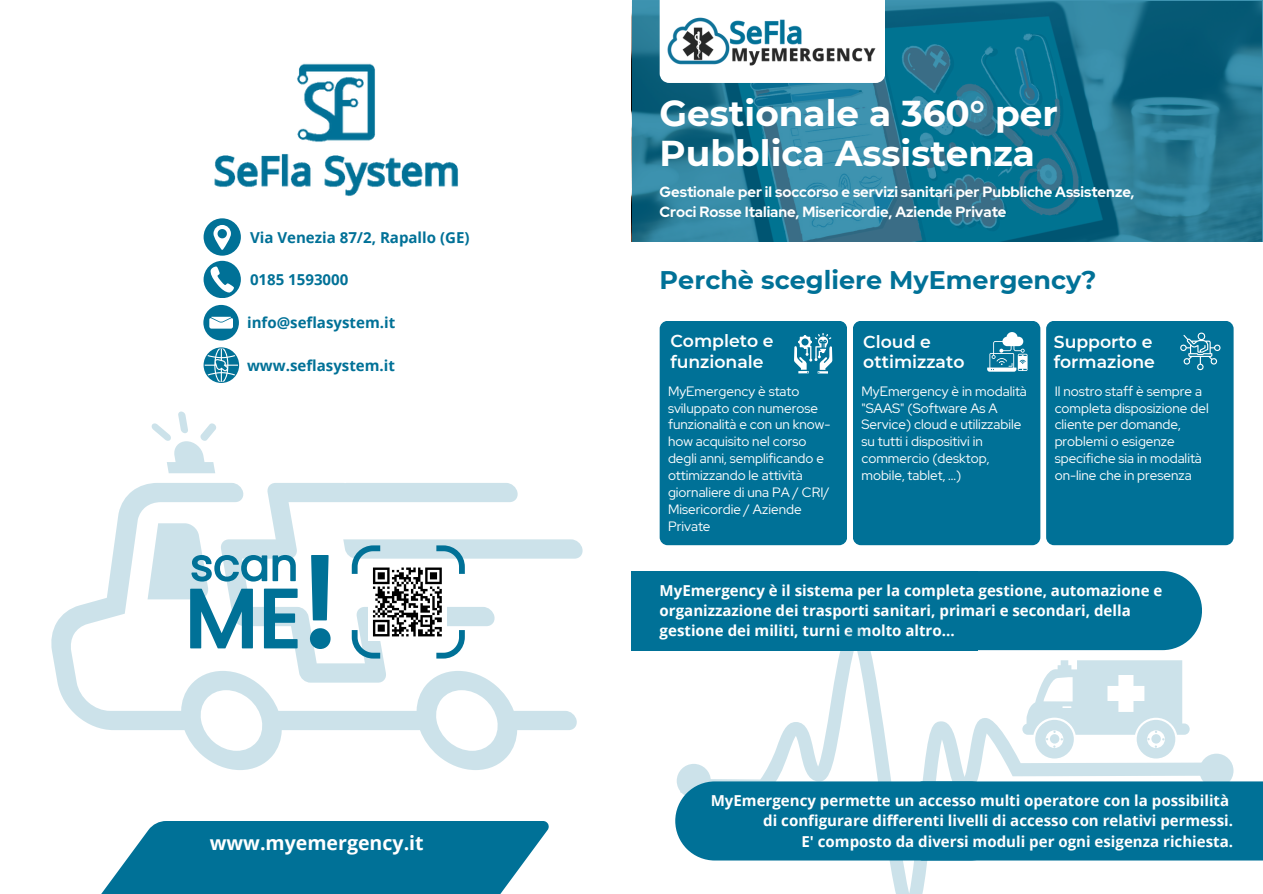
<style>
.page{position:relative;width:1263px;height:894px;background:#fff}
.page>*{position:absolute;margin:0;border:0;box-sizing:border-box;transform-origin:0 0}
.t1{font:700 35.85px/39.3px "Montserrat";color:#fff}
.t2{font:700 25.5px "Montserrat";color:#007197}
.t3{font:700 19.5px "Open Sans";color:#fff}
.t4{font:600 17.25px/20.5px "Montserrat";color:#fff}
.t5{font:700 15px/20.2px "Open Sans";color:#fff}
.t6{font:700 15px "Open Sans";color:#007197}
.t7{font:700 14.7px/19.2px "Red Hat Display";color:#fff}
.t8{font:13.5px/16.8px "Red Hat Display";color:#fff}
</style>
<div class="page">
<svg style="left:102px;top:821px;width:447px;height:72px;background:#1b80a2"></svg>
<div style="left:1046px;top:321px;width:188px;height:224px;background:#007197;border-radius:8px"></div>
<div style="left:660px;top:321px;width:187px;height:224px;background:#007197;border-radius:8px"></div>
<svg style="left:632px;top:0;width:631px;height:241px;background:#1e7692"></svg>
<svg style="left:660px;top:0;width:225px;height:83px"></svg>
<img style="left:659px;top:1px;width:226px;height:81px">
<svg style="left:794px;top:333px;width:38px;height:40px"></svg>
<svg style="left:1180px;top:332px;width:40px;height:38px"></svg>
<svg style="left:51px;top:411px;width:532px;height:358px"></svg>
<div style="left:978px;top:571px;width:224px;height:54px;background:#007197"></div>
<div style="left:631px;top:571px;width:347px;height:79px;background:#007197"></div>
<svg style="left:680px;top:625px;width:535px;height:268px"></svg>
<div style="left:1199px;top:753px;width:34px;height:34px;background:#cce2ea;border-radius:50%"></div>
<svg style="left:677px;top:763px;width:34px;height:34px"></svg>
<svg style="left:1022px;top:660px;width:168px;height:98px"></svg>
<img style="left:214px;top:63px;width:244px;height:133px">
<div style="left:675px;top:781px;width:588px;height:79px;background:#007197"></div>
<svg style="left:191px;top:555px;width:76px;height:26px"></svg>
<svg style="left:273px;top:554px;width:23px;height:27px"></svg>
<svg style="left:190px;top:588px;width:63px;height:60px"></svg>
<svg style="left:264px;top:588px;width:34px;height:60px"></svg>
<svg style="left:310px;top:628px;width:21px;height:20px"></svg>
<svg style="left:311px;top:555px;width:18px;height:65px"></svg>
<div style="left:853px;top:321px;width:187px;height:224px;background:#007197;border-radius:8px"></div>
<svg style="left:987px;top:332px;width:40px;height:39px"></svg>
<svg style="left:204px;top:261px;width:37px;height:37px"></svg>
<svg style="left:203px;top:305px;width:36px;height:35px"></svg>
<svg style="left:204px;top:218px;width:37px;height:37px"></svg>
<svg style="left:204px;top:347px;width:35px;height:36px"></svg>
<svg style="left:352px;top:545px;width:113px;height:113px"></svg>
<h1 class="t6" style="left:250px;top:226px;width:221px">Via Venezia 87/2, Rapallo (GE)</h1>
<h5 class="t6" style="left:250px;top:269px;width:100px">0185 1593000</h5>
<p class="t6" style="left:247px;top:312px;width:150px">info@seflasystem.it</p>
<h2 class="t6" style="left:247px;top:354px;width:149px">www.seflasystem.it</h2>
<h4 class="t3" style="left:210px;top:829px;width:215px">www.myemergency.it</h4>
<p class="t1" style="left:660px;top:94px;width:400px">Gestionale a 360° per<br>Pubblica Assistenza</p>
<p class="t7" style="left:659px;top:182px;width:476px">Gestionale per il soccorso e servizi sanitari per Pubbliche Assistenze,<br>Croci Rosse Italiane, Misericordie, Aziende Private</p>
<h3 class="t2" style="left:660px;top:265px;width:438px">Perchè scegliere MyEmergency?</h3>
<p class="t4" style="left:670px;top:331px;width:105px">Completo e funzionale</p>
<p class="t8" style="left:668px;top:382px;width:164px">MyEmergency è stato sviluppato con numerose funzionalità e con un know&shy;how acquisito nel corso degli anni, semplificando e ottimizzando le attività giornaliere di una PA / CRI/<br>Misericordie / Aziende<br>Private</p>
<p class="t4" style="left:863px;top:331px;width:103px">Cloud e ottimizzato</p>
<h5 class="t8" style="left:861px;top:382px;width:167px">MyEmergency è in modalità "SAAS" (Software As A<br>Service) cloud e utilizzabile su tutti i dispositivi in commercio (desktop, mobile, tablet, ...)</h5>
<p class="t4" style="left:1054px;top:331px;width:103px">Supporto e formazione</p>
<h5 class="t8" style="left:1055px;top:382px;width:156px">Il nostro staff è sempre a completa disposizione del cliente per domande, problemi o esigenze specifiche sia in modalità on-line che in presenza</h5>
<h5 class="t5" style="left:660px;top:580px;width:504px">MyEmergency è il sistema per la completa gestione, automazione e organizzazione dei trasporti sanitari, primari e secondari, della gestione dei militi, turni e molto altro...</h5>
<h5 class="t5" style="left:711px;top:789px;width:524px;text-align:right">MyEmergency permette un accesso multi operatore con la possibilità di configurare differenti livelli di accesso con relativi permessi.<br>E' composto da diversi moduli per ogni esigenza richiesta.</h5>
</div>
